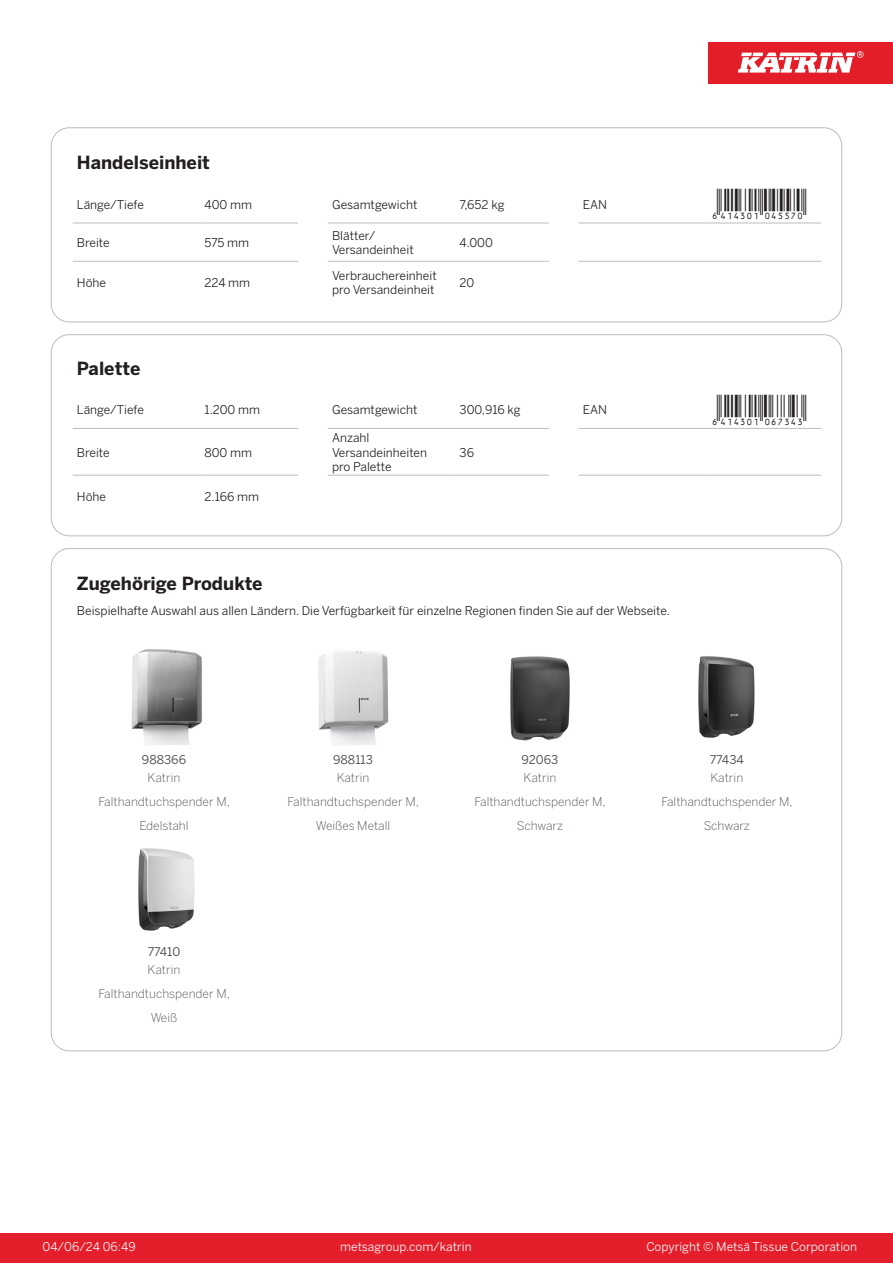
<style>
.page{position:relative;width:893px;height:1263px;background:#fff}
.page>*{position:absolute;margin:0;border:0;box-sizing:border-box;transform-origin:0 0}
.T_EAN{font:30px "Viisas EAN Matala";color:#231f20}
.T_TableHeader{font:700 18px "Benton Sans";color:#231f20}
.T_TableBody{font:12px/14.4px "Benton Sans";color:#231f20}
.T_RelatedName{font:300 12px/24px "Benton Sans";color:#57585a;text-align:center}
.t1{font:12px "Benton Sans";color:#fff}
.T_RelatedCode{font:12px "Benton Sans";color:#57585a}
</style>
<div class="page">
<div style="left:0;top:1233px;width:893px;height:30px;background:#e41e2b"></div>
<div style="left:708px;top:43px;width:185px;height:41px;background:#e31e28"></div>
<svg style="left:738px;top:51px;width:126px;height:22px"></svg>
<hr style="left:73px;top:223px;width:127px;height:1px;background:#bcbdc0">
<hr style="left:200px;top:223px;width:98px;height:1px;background:#bcbdc0">
<hr style="left:328px;top:223px;width:127px;height:1px;background:#bcbdc0">
<hr style="left:455px;top:223px;width:94px;height:1px;background:#bcbdc0">
<hr style="left:579px;top:223px;width:127px;height:1px;background:#bcbdc0">
<hr style="left:706px;top:223px;width:115px;height:1px;background:#bcbdc0">
<hr style="left:73px;top:261px;width:127px;height:1px;background:#bcbdc0">
<hr style="left:200px;top:261px;width:98px;height:1px;background:#bcbdc0">
<hr style="left:328px;top:261px;width:127px;height:1px;background:#bcbdc0">
<hr style="left:455px;top:261px;width:94px;height:1px;background:#bcbdc0">
<hr style="left:579px;top:261px;width:127px;height:1px;background:#bcbdc0">
<hr style="left:706px;top:261px;width:115px;height:1px;background:#bcbdc0">
<div style="left:51px;top:128px;width:791px;height:194px;border:1px solid #bcbdc0;border-radius:18px"></div>
<hr style="left:73px;top:428px;width:127px;height:1px;background:#bcbdc0">
<hr style="left:200px;top:428px;width:98px;height:1px;background:#bcbdc0">
<hr style="left:328px;top:428px;width:127px;height:1px;background:#bcbdc0">
<hr style="left:455px;top:428px;width:94px;height:1px;background:#bcbdc0">
<hr style="left:579px;top:428px;width:127px;height:1px;background:#bcbdc0">
<hr style="left:706px;top:428px;width:115px;height:1px;background:#bcbdc0">
<hr style="left:73px;top:475px;width:127px;height:1px;background:#bcbdc0">
<hr style="left:200px;top:475px;width:98px;height:1px;background:#bcbdc0">
<hr style="left:328px;top:475px;width:127px;height:1px;background:#bcbdc0">
<hr style="left:455px;top:475px;width:94px;height:1px;background:#bcbdc0">
<hr style="left:579px;top:475px;width:127px;height:1px;background:#bcbdc0">
<hr style="left:706px;top:475px;width:115px;height:1px;background:#bcbdc0">
<div style="left:51px;top:334px;width:791px;height:202px;border:1px solid #bcbdc0;border-radius:18px"></div>
<img style="left:131px;top:649px;width:71px;height:96px">
<img style="left:318px;top:651px;width:71px;height:94px">
<img style="left:510px;top:656px;width:60px;height:85px">
<img style="left:698px;top:656px;width:57px;height:82px">
<img style="left:138px;top:848px;width:57px;height:83px">
<p class="T_TableHeader" style="left:77px;top:151px;width:135px">Handelseinheit</p>
<p class="T_TableBody" style="left:77px;top:197px;width:68px">Länge/Tiefe</p>
<p class="T_TableBody" style="left:204px;top:197px;width:49px">400 mm</p>
<p class="T_TableBody" style="left:332px;top:197px;width:87px">Gesamtgewicht</p>
<p class="T_TableBody" style="left:460px;top:197px;width:46px">7,652 kg</p>
<p class="T_TableBody" style="left:583px;top:197px;width:26px">EAN</p>
<p class="T_EAN" style="left:710px;top:188px;width:97px">*6414301045570*</p>
<p class="T_TableBody" style="left:77px;top:235px;width:34px">Breite</p>
<p class="T_TableBody" style="left:204px;top:235px;width:46px">575 mm</p>
<p class="T_TableBody" style="left:332px;top:228px;width:45px">Blätter/</p>
<p class="T_TableBody" style="left:332px;top:242px;width:83px">Versandeinheit</p>
<p class="T_TableBody" style="left:460px;top:235px;width:35px">4.000</p>
<p class="T_TableBody" style="left:77px;top:276px;width:31px">Höhe</p>
<p class="T_TableBody" style="left:204px;top:276px;width:47px">224 mm</p>
<p class="T_TableBody" style="left:332px;top:268px;width:106px">Verbrauchereinheit pro Versandeinheit</p>
<p class="T_TableBody" style="left:460px;top:276px;width:16px">20</p>
<p class="T_TableHeader" style="left:77px;top:357px;width:65px">Palette</p>
<p class="T_TableBody" style="left:77px;top:402px;width:68px">Länge/Tiefe</p>
<p class="T_TableBody" style="left:204px;top:402px;width:57px">1.200 mm</p>
<p class="T_TableBody" style="left:332px;top:402px;width:87px">Gesamtgewicht</p>
<p class="T_TableBody" style="left:460px;top:402px;width:63px">300,916 kg</p>
<p class="T_TableBody" style="left:583px;top:402px;width:26px">EAN</p>
<p class="T_EAN" style="left:710px;top:394px;width:97px">*6414301067343*</p>
<p class="T_TableBody" style="left:77px;top:445px;width:34px">Breite</p>
<p class="T_TableBody" style="left:204px;top:445px;width:49px">800 mm</p>
<p class="T_TableBody" style="left:332px;top:431px;width:97px">Anzahl<br>Versandeinheiten</p>
<p class="T_TableBody" style="left:332px;top:459px;width:61px">pro Palette</p>
<p class="T_TableBody" style="left:460px;top:445px;width:16px">36</p>
<p class="T_TableBody" style="left:77px;top:490px;width:31px">Höhe</p>
<p class="T_TableBody" style="left:204px;top:490px;width:56px">2.166 mm</p>
<p class="T_TableHeader" style="left:77px;top:572px;width:187px">Zugehörige Produkte</p>
<p class="T_TableBody" style="left:77px;top:603px;width:595px">Beispielhafte Auswahl aus allen Ländern. Die Verfügbarkeit für einzelne Regionen finden Sie auf der Webseite.</p>
<p class="T_RelatedCode" style="left:142px;top:752px;width:46px">988366</p>
<p class="T_RelatedCode" style="left:333px;top:752px;width:41px">988113</p>
<p class="T_RelatedCode" style="left:522px;top:752px;width:38px">92063</p>
<p class="T_RelatedCode" style="left:710px;top:752px;width:36px">77434</p>
<p class="T_RelatedName" style="left:99px;top:765px;width:133px">Katrin<br>Falthandtuchspender M,<br>Edelstahl</p>
<p class="T_RelatedName" style="left:288px;top:765px;width:133px">Katrin<br>Falthandtuchspender M,<br>Weißes Metall</p>
<p class="T_RelatedName" style="left:474px;top:765px;width:133px">Katrin<br>Falthandtuchspender M,<br>Schwarz</p>
<p class="T_RelatedName" style="left:661px;top:765px;width:133px">Katrin<br>Falthandtuchspender M,<br>Schwarz</p>
<p class="T_RelatedCode" style="left:148px;top:944px;width:34px">77410</p>
<p class="T_RelatedName" style="left:99px;top:958px;width:133px">Katrin<br>Falthandtuchspender M,<br>Weiß</p>
<p class="t1" style="left:43px;top:1239px;width:95px">04/06/24 06:49</p>
<p class="t1" style="left:340px;top:1239px;width:133px">metsagroup.com/katrin</p>
<p class="t1" style="left:646px;top:1239px;width:212px">Copyright © Metsä Tissue Corporation</p>
</div>
